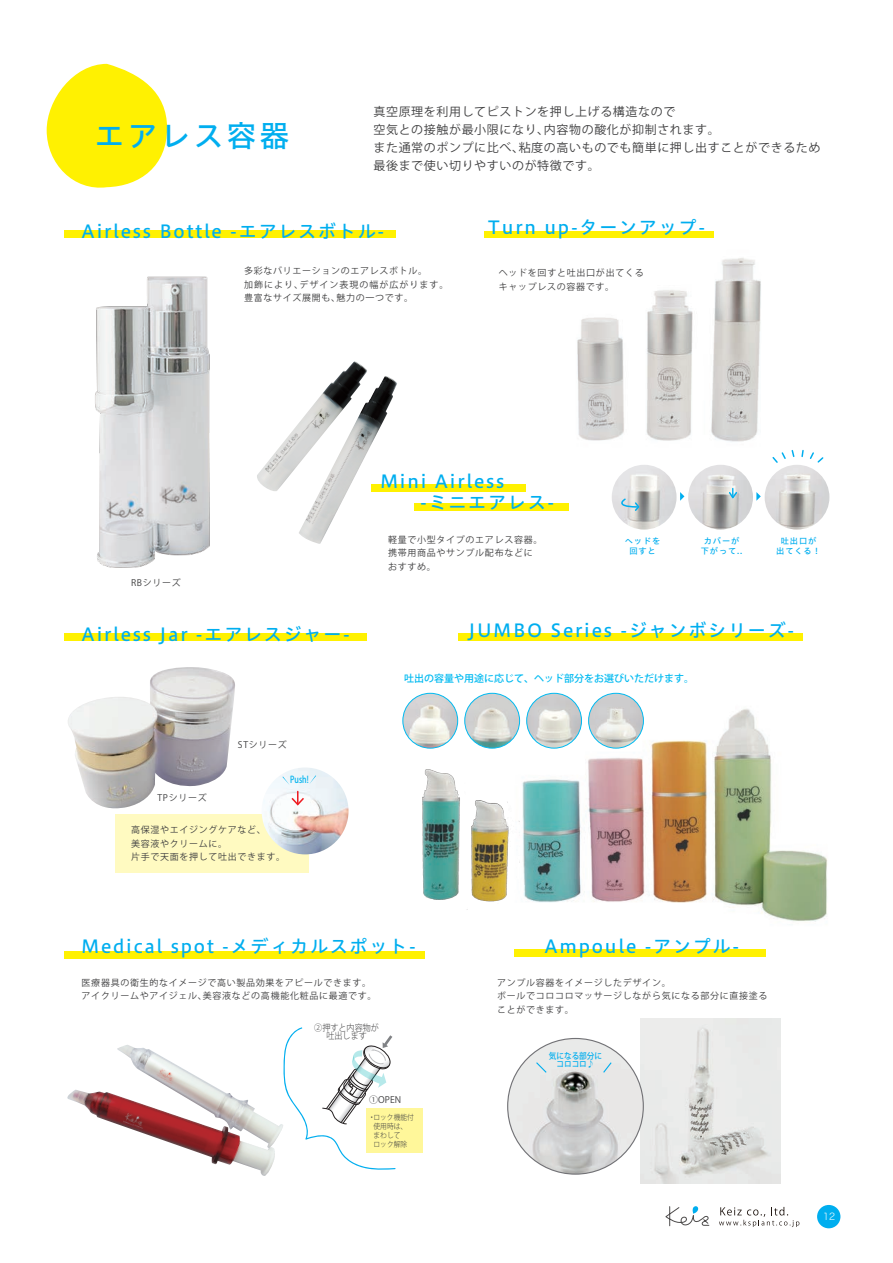
<style>
.page{position:relative;width:893px;height:1263px;background:#fff}
.page>*{position:absolute;margin:0;border:0;box-sizing:border-box;transform-origin:0 0}
.t1{font:30px "Hiragino UD Sans Std W5";letter-spacing:.1em;color:#00aeef}
.t2{font:18px/21.6px "Hiragino UD Sans Std W5";letter-spacing:.1em;color:#00aeef}
.t3{font:12px/18px "Koz Go Pr 6 N";letter-spacing:.05em;color:#3e3e3f}
.t4{font:500 10.05px "Koz Go Pr 6 N";color:#00baf1}
.t5{font:9.6px "Hira Maru Std W2";color:#fff}
.t6{font:500 9.45px "Koz Go Pr 6 N";color:#00b3ef;scale:.79 1}
.t7{font:9px/13.5px "Koz Go Pr 6 N";letter-spacing:.075em;color:#3e3e3f}
.t8{font:300 9px/8.6px "Koz Go Pro";color:#3e3e3f;text-align:center;scale:.9 1}
.t9{font:9px "Koz Go Pro";color:#3e3e3f}
.t10{font:500 8.4px/8.1px "Koz Go Pro";color:#00aeef;text-align:center;scale:.9 1}
.t11{font:8.25px/9.9px "Hiragino UD Sans Std W5";letter-spacing:.1em;color:#00aeef;text-align:center}
.t12{font:300 7.5px/8.9px "Koz Go Pro";color:#3e3e3f;scale:.9 1}
</style>
<div class="page">
<img style="left:542px;top:231px;width:249px;height:239px">
<img style="left:482px;top:692px;width:346px;height:230px">
<img style="left:422px;top:750px;width:115px;height:169px">
<div style="left:64px;top:230px;width:331px;height:8px;background:#fff101"></div>
<div style="left:64px;top:633px;width:303px;height:8px;background:#fff101"></div>
<div style="left:372px;top:484px;width:154px;height:8px;background:#fff101"></div>
<div style="left:414px;top:503px;width:154px;height:8px;background:#fff101"></div>
<div style="left:484px;top:232px;width:230px;height:6px;background:#fff101"></div>
<img style="left:257px;top:361px;width:140px;height:183px">
<hr style="left:0;top:0;width:1px;height:1263px;background:#c6eafa">
<svg style="left:47px;top:64px;width:120px;height:124px"></svg>
<div style="left:115px;top:814px;width:193px;height:58px;background:#fffac1"></div>
<div style="left:514px;top:949px;width:252px;height:8px;background:#fff101"></div>
<img style="left:68px;top:667px;width:167px;height:142px">
<img style="left:262px;top:767px;width:86px;height:87px;border-radius:43px">
<svg style="left:291px;top:791px;width:13px;height:15px"></svg>
<svg style="left:282px;top:777px;width:8px;height:8px"></svg>
<svg style="left:309px;top:775px;width:7px;height:9px"></svg>
<img style="left:589px;top:693px;width:54px;height:55px;border-radius:27px">
<div style="left:588px;top:693px;width:56px;height:55px;border:1px solid #00baf1;border-radius:50%"></div>
<img style="left:527px;top:693px;width:54px;height:55px;border-radius:27px">
<div style="left:526px;top:693px;width:56px;height:55px;border:1px solid #00baf1;border-radius:50%"></div>
<img style="left:465px;top:693px;width:55px;height:55px;border-radius:27px">
<div style="left:464px;top:693px;width:56px;height:55px;border:1px solid #00baf1;border-radius:50%"></div>
<img style="left:403px;top:693px;width:55px;height:55px;border-radius:27px">
<div style="left:402px;top:693px;width:56px;height:55px;border:1px solid #00baf1;border-radius:50%"></div>
<div style="left:64px;top:951px;width:360px;height:8px;background:#fff101"></div>
<img style="left:67px;top:1045px;width:216px;height:131px">
<div style="left:367px;top:1108px;width:56px;height:44px;background:#fff79a"></div>
<svg style="left:283px;top:1027px;width:113px;height:143px"></svg>
<img style="left:640px;top:1018px;width:141px;height:165px">
<img style="left:508px;top:1038px;width:135px;height:136px;border-radius:68px">
<img style="left:95px;top:276px;width:115px;height:292px">
<svg style="left:535px;top:1061px;width:13px;height:13px"></svg>
<svg style="left:602px;top:1061px;width:11px;height:13px"></svg>
<div style="left:458px;top:633px;width:344px;height:8px;background:#fff101"></div>
<img style="left:612px;top:465px;width:65px;height:65px;border-radius:32px">
<img style="left:688px;top:465px;width:65px;height:65px;border-radius:32px">
<img style="left:765px;top:465px;width:64px;height:65px;border-radius:32px">
<svg style="left:680px;top:492px;width:4px;height:9px"></svg>
<svg style="left:756px;top:492px;width:5px;height:9px"></svg>
<svg style="left:613px;top:498px;width:28px;height:14px"></svg>
<svg style="left:727px;top:488px;width:11px;height:12px"></svg>
<svg style="left:771px;top:449px;width:53px;height:15px"></svg>
<svg style="left:665px;top:1206px;width:45px;height:20px"></svg>
<svg style="left:719px;top:1207px;width:80px;height:20px"></svg>
<div style="left:817px;top:1205px;width:23px;height:23px;background:#00aeef;border-radius:50%"></div>
<h1 class="t1" style="left:94px;top:113px;width:196px">エアレス容器</h1>
<h3 class="t3" style="left:373px;top:102px;width:448px">真空原理を利用してピストンを押し上げる構造なので<br>空気との接触が最小限になり、内容物の酸化が抑制されます。<br>また通常のポンプに比べ、粘度の高いものでも簡単に押し出すことができるため最後まで使い切りやすいのが特徴です。</h3>
<h2 class="t2" style="left:82px;top:219px;width:304px">Airless Bottle -エアレスボトル-</h2>
<h2 class="t2" style="left:488px;top:215px;width:219px">Turn up-ターンアップ-</h2>
<p class="t7" style="left:244px;top:265px;width:206px">多彩なバリエーションのエアレスボトル。<br>加飾により、デザイン表現の幅が広がります。豊富なサイズ展開も、魅力の一つです。</p>
<p class="t7" style="left:499px;top:266px;width:147px">ヘッドを回すと吐出口が出てくるキャップレスの容器です。</p>
<p class="t7" style="left:131px;top:576px;width:51px">RBシリーズ</p>
<h2 class="t2" style="left:82px;top:623px;width:270px">Airless Jar -エアレスジャー-</h2>
<p class="t7" style="left:238px;top:738px;width:50px">STシリーズ</p>
<p class="t7" style="left:157px;top:791px;width:51px">TPシリーズ</p>
<p class="t7" style="left:131px;top:823px;width:156px">高保湿やエイジングケアなど、<br>美容液やクリームに。<br>片手で天面を押して吐出できます。</p>
<p class="t6" style="left:290px;top:774px;width:25px;rotate:-1deg">Push!</p>
<h2 class="t2" style="left:380px;top:469px;width:175px">Mini Airless<br>　　-ミニエアレス-</h2>
<p class="t7" style="left:388px;top:533px;width:156px">軽量で小型タイプのエアレス容器。携帯用商品やサンプル配布などにおすすめ。</p>
<p class="t11" style="left:625px;top:535px;width:37px">ヘッドを回すと</p>
<p class="t11" style="left:701px;top:535px;width:43px">カバーが下がって..</p>
<p class="t11" style="left:776px;top:535px;width:46px">吐出口が出てくる！</p>
<h2 class="t2" style="left:468px;top:619px;width:327px">JUMBO Series -ジャンボシリーズ-</h2>
<p class="t4" style="left:404px;top:673px;width:291px">吐出の容量や用途に応じて、ヘッド部分をお選びいただけます。</p>
<h2 class="t2" style="left:82px;top:935px;width:336px">Medical spot -メディカルスポット-</h2>
<h2 class="t2" style="left:544px;top:935px;width:196px">Ampoule -アンプル-</h2>
<p class="t7" style="left:82px;top:976px;width:296px">医療器具の衛生的なイメージで高い製品効果をアピールできます。アイクリームやアイジェル、美容液などの高機能化粧品に最適です。</p>
<p class="t7" style="left:497px;top:976px;width:272px">アンプル容器をイメージしたデザイン。<br>ボールでコロコロマッサージしながら気になる部分に直接塗ることができます。</p>
<p class="t10" style="left:549px;top:1052px;width:61px">気になる部分にコロコロ♪</p>
<p class="t8" style="left:314px;top:1023px;width:73px">②押すと内容物が吐出します</p>
<p class="t9" style="left:369px;top:1093px;width:33px">①OPEN</p>
<p class="t12" style="left:373px;top:1113px;width:46px;text-indent:-5px">・ロック機能付使用時は、まわして<br>ロック解除</p>
<p class="t5" style="left:823px;top:1209px;width:14px">12</p>
</div>
